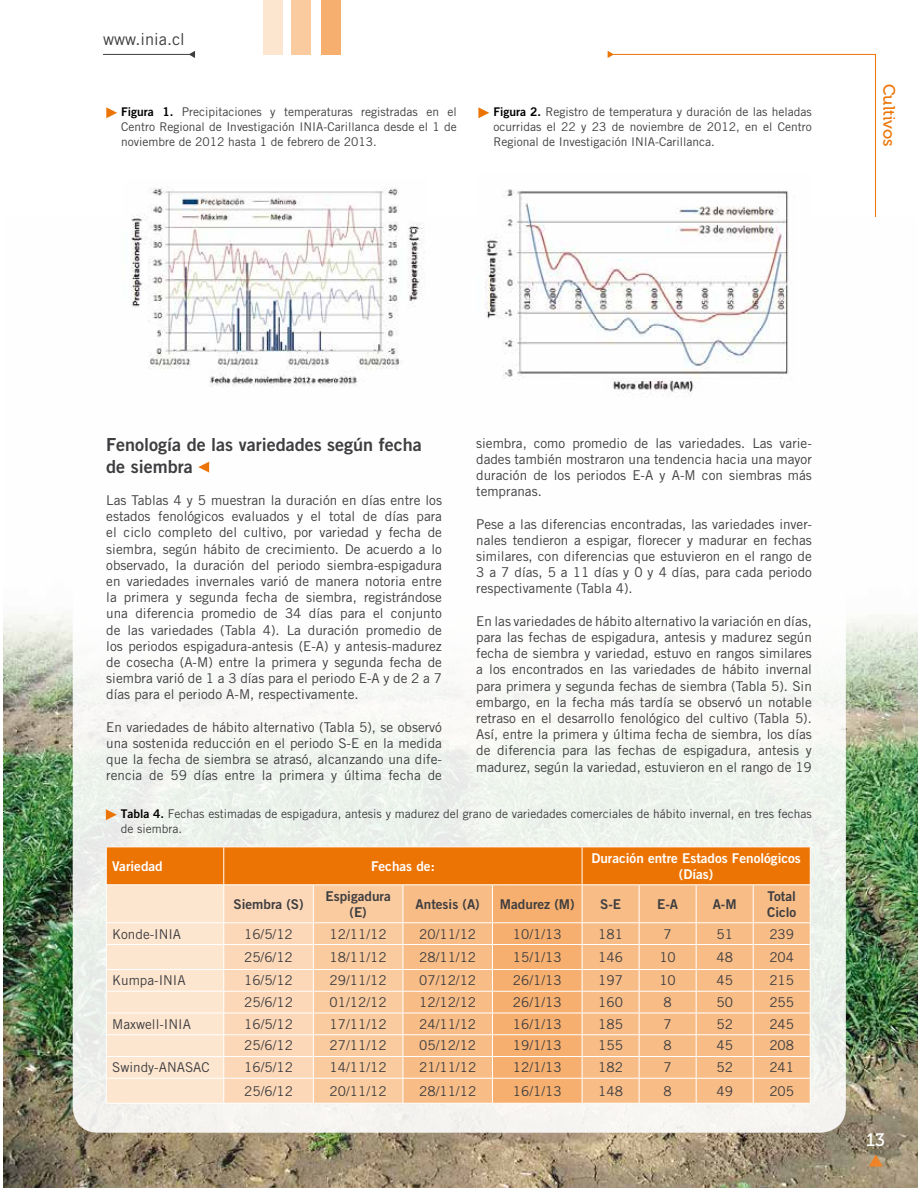
<style>
.page{position:relative;width:918px;height:1188px;background:#fff}
.page>*{position:absolute;margin:0;border:0;box-sizing:border-box;transform-origin:0 0}
.t1{font:18px/21.6px "Trade Gothic LT Std Bd 2";color:#3e3d40}
.t2{font:18px "Museo 500";color:#fff}
.t3{font:16.5px "Trade Gothic LT Std";color:#3e3d40}
.t4{font:16.5px "Museo 500";color:#ec7405}
.t5{font:13.5px/16.2px "Trade Gothic LT Std";color:#3e3d40;text-align:justify}
.t6{font:13.5px/16.2px "Trade Gothic LT Std Bd 2";color:#3e3d40;text-align:center}
.t7{font:13.5px/16.2px "Trade Gothic LT Std Bd 2";color:#fff;text-align:center}
.t8{font:12px/15px "Trade Gothic LT Std";color:#3e3d40;text-align:justify}
.s1{font-family:"Trade Gothic LT Std Bd 2";color:#000}
</style>
<div class="page">
<svg style="left:189px;top:51px;width:6px;height:7px"></svg>
<hr style="left:103px;top:54px;width:92px;height:1px;background:#3e3d40">
<div style="left:263px;top:0;width:20px;height:54px;background:#fde6d0"></div>
<div style="left:291px;top:0;width:20px;height:54px;background:#facb9f"></div>
<div style="left:321px;top:0;width:20px;height:54px;background:#f6af6e"></div>
<svg style="left:608px;top:51px;width:6px;height:7px"></svg>
<img style="left:4px;top:614px;width:914px;height:574px">
<svg style="left:869px;top:1155px;width:14px;height:12px"></svg>
<div style="left:73px;top:69px;width:773px;height:1064px;background:linear-gradient(to bottom,#fff,#ecefea);border-radius:26px"></div>
<svg style="left:106px;top:107px;width:11px;height:11px"></svg>
<svg style="left:478px;top:107px;width:11px;height:11px"></svg>
<svg style="left:198px;top:462px;width:11px;height:11px"></svg>
<hr style="left:106px;top:846px;width:118px;height:1px;background:#fff">
<hr style="left:224px;top:846px;width:89px;height:1px;background:#fff">
<hr style="left:313px;top:846px;width:90px;height:1px;background:#fff">
<hr style="left:403px;top:846px;width:90px;height:1px;background:#fff">
<hr style="left:493px;top:846px;width:89px;height:1px;background:#fff">
<hr style="left:582px;top:846px;width:57px;height:1px;background:#fff">
<hr style="left:639px;top:846px;width:57px;height:1px;background:#fff">
<hr style="left:696px;top:846px;width:57px;height:1px;background:#fff">
<hr style="left:753px;top:846px;width:58px;height:1px;background:#fff">
<svg style="left:106px;top:847px;width:705px;height:256px"></svg>
<hr style="left:106px;top:1103px;width:118px;height:1px;background:#fff">
<hr style="left:224px;top:1103px;width:89px;height:1px;background:#fff">
<hr style="left:313px;top:1103px;width:90px;height:1px;background:#fff">
<hr style="left:403px;top:1103px;width:90px;height:1px;background:#fff">
<hr style="left:493px;top:1103px;width:89px;height:1px;background:#fff">
<hr style="left:582px;top:1103px;width:57px;height:1px;background:#fff">
<hr style="left:639px;top:1103px;width:57px;height:1px;background:#fff">
<hr style="left:696px;top:1103px;width:57px;height:1px;background:#fff">
<hr style="left:753px;top:1103px;width:58px;height:1px;background:#fff">
<svg style="left:106px;top:809px;width:11px;height:11px"></svg>
<img style="left:476px;top:173px;width:336px;height:232px">
<img style="left:122px;top:179px;width:304px;height:211px">
<p class="t3" style="left:103px;top:29px;width:83px">www.inia.cl</p>
<p class="t8" style="left:121px;top:104px;width:337px"><span class="s1">Figura 1.</span> Precipitaciones y temperaturas registradas en el Centro Regional de Investigación INIA-Carillanca desde el 1 de noviembre de 2012 hasta 1 de febrero de 2013.</p>
<p class="t8" style="left:493px;top:104px;width:320px"><span class="s1">Figura 2.</span> Registro de temperatura y duración de las heladas ocurridas el 22 y 23 de noviembre de 2012, en el Centro Regional de Investigación INIA-Carillanca.</p>
<p class="t4" style="left:898px;top:84px;width:64px;rotate:90deg">Cultivos</p>
<h1 class="t1" style="left:106px;top:433px;width:317px">Fenología de las variedades según fecha de siembra</h1>
<p class="t5" style="left:106px;top:492px;width:337px">Las Tablas 4 y 5 muestran la duración en días entre los estados fenológicos evaluados y el total de días para el ciclo completo del cultivo, por variedad y fecha de siembra, según hábito de crecimiento. De acuerdo a lo observado, la duración del periodo siembra-espigadura en variedades invernales varió de manera notoria entre la primera y segunda fecha de siembra, registrándose una diferencia promedio de 34 días para el conjunto de las variedades (Tabla 4). La duración promedio de los periodos espigadura-antesis (E-A) y antesis-madurez de cosecha (A-M) entre la primera y segunda fecha de siembra varió de 1 a 3 días para el periodo E-A y de 2 a 7 días para el periodo A-M, respectivamente.</p>
<p class="t5" style="left:106px;top:719px;width:337px">En variedades de hábito alternativo (Tabla 5), se observó una sostenida reducción en el periodo S-E en la medida que la fecha de siembra se atrasó, alcanzando una dife&shy;rencia de 59 días entre la primera y última fecha de</p>
<p class="t5" style="left:476px;top:435px;width:337px">siembra, como promedio de las variedades. Las varie&shy;dades también mostraron una tendencia hacia una mayor duración de los periodos E-A y A-M con siembras más tempranas.</p>
<p class="t5" style="left:476px;top:516px;width:337px">Pese a las diferencias encontradas, las variedades inver&shy;nales tendieron a espigar, florecer y madurar en fechas similares, con diferencias que estuvieron en el rango de 3 a 7 días, 5 a 11 días y 0 y 4 días, para cada periodo respectivamente (Tabla 4).</p>
<p class="t5" style="left:476px;top:613px;width:337px">En las variedades de hábito alternativo la variación en días, para las fechas de espigadura, antesis y madurez según fecha de siembra y variedad, estuvo en rangos similares a los encontrados en las variedades de hábito invernal para primera y segunda fechas de siembra (Tabla 5). Sin embargo, en la fecha más tardía se observó un notable retraso en el desarrollo fenológico del cultivo (Tabla 5).<br>Así, entre la primera y última fecha de siembra, los días de diferencia para las fechas de espigadura, antesis y madurez, según la variedad, estuvieron en el rango de 19</p>
<p class="t8" style="left:121px;top:806px;width:693px"><span class="s1">Tabla 4.</span> Fechas estimadas de espigadura, antesis y madurez del grano de variedades comerciales de hábito invernal, en tres fechas de siembra.</p>
<p class="t7" style="left:112px;top:858px;width:52px">Variedad</p>
<p class="t7" style="left:371px;top:858px;width:65px">Fechas de:</p>
<p class="t7" style="left:591px;top:849px;width:211px">Duración entre Estados Fenológicos (Días)</p>
<p class="t6" style="left:234px;top:896px;width:72px">Siembra (S)</p>
<p class="t6" style="left:326px;top:887px;width:67px">Espigadura (E)</p>
<p class="t6" style="left:416px;top:896px;width:66px">Antesis (A)</p>
<p class="t6" style="left:500px;top:896px;width:76px">Madurez (M)</p>
<p class="t6" style="left:600px;top:896px;width:22px">S-E</p>
<p class="t6" style="left:657px;top:896px;width:22px">E-A</p>
<p class="t6" style="left:713px;top:896px;width:25px">A-M</p>
<p class="t6" style="left:767px;top:887px;width:31px;text-align:left">Total<br>Ciclo</p>
<p class="t5" style="left:112px;top:925px;width:70px">Konde-INIA</p>
<p class="t5" style="left:244px;top:925px;width:50px">16/5/12</p>
<p class="t5" style="left:330px;top:925px;width:58px">12/11/12</p>
<p class="t5" style="left:419px;top:925px;width:58px">20/11/12</p>
<p class="t5" style="left:513px;top:925px;width:50px">10/1/13</p>
<p class="t5" style="left:598px;top:925px;width:26px">181</p>
<p class="t5" style="left:664px;top:925px;width:10px">7</p>
<p class="t5" style="left:716px;top:925px;width:18px">51</p>
<p class="t5" style="left:769px;top:925px;width:26px">239</p>
<p class="t5" style="left:244px;top:949px;width:50px">25/6/12</p>
<p class="t5" style="left:330px;top:949px;width:58px">18/11/12</p>
<p class="t5" style="left:419px;top:949px;width:58px">28/11/12</p>
<p class="t5" style="left:513px;top:949px;width:50px">15/1/13</p>
<p class="t5" style="left:598px;top:949px;width:26px">146</p>
<p class="t5" style="left:659px;top:949px;width:18px">10</p>
<p class="t5" style="left:716px;top:949px;width:18px">48</p>
<p class="t5" style="left:769px;top:949px;width:26px">204</p>
<p class="t5" style="left:112px;top:972px;width:75px">Kumpa-INIA</p>
<p class="t5" style="left:244px;top:972px;width:50px">16/5/12</p>
<p class="t5" style="left:330px;top:972px;width:58px">29/11/12</p>
<p class="t5" style="left:419px;top:972px;width:58px">07/12/12</p>
<p class="t5" style="left:513px;top:972px;width:50px">26/1/13</p>
<p class="t5" style="left:598px;top:972px;width:26px">197</p>
<p class="t5" style="left:659px;top:972px;width:18px">10</p>
<p class="t5" style="left:716px;top:972px;width:18px">45</p>
<p class="t5" style="left:769px;top:972px;width:26px">215</p>
<p class="t5" style="left:244px;top:994px;width:50px">25/6/12</p>
<p class="t5" style="left:330px;top:994px;width:58px">01/12/12</p>
<p class="t5" style="left:419px;top:994px;width:58px">12/12/12</p>
<p class="t5" style="left:513px;top:994px;width:50px">26/1/13</p>
<p class="t5" style="left:598px;top:994px;width:26px">160</p>
<p class="t5" style="left:664px;top:994px;width:10px">8</p>
<p class="t5" style="left:716px;top:994px;width:18px">50</p>
<p class="t5" style="left:769px;top:994px;width:26px">255</p>
<p class="t5" style="left:112px;top:1016px;width:80px">Maxwell-INIA</p>
<p class="t5" style="left:244px;top:1016px;width:50px">16/5/12</p>
<p class="t5" style="left:330px;top:1016px;width:58px">17/11/12</p>
<p class="t5" style="left:419px;top:1016px;width:58px">24/11/12</p>
<p class="t5" style="left:513px;top:1016px;width:50px">16/1/13</p>
<p class="t5" style="left:598px;top:1016px;width:26px">185</p>
<p class="t5" style="left:664px;top:1016px;width:10px">7</p>
<p class="t5" style="left:716px;top:1016px;width:18px">52</p>
<p class="t5" style="left:769px;top:1016px;width:26px">245</p>
<p class="t5" style="left:244px;top:1037px;width:50px">25/6/12</p>
<p class="t5" style="left:330px;top:1037px;width:58px">27/11/12</p>
<p class="t5" style="left:419px;top:1037px;width:58px">05/12/12</p>
<p class="t5" style="left:513px;top:1037px;width:50px">19/1/13</p>
<p class="t5" style="left:598px;top:1037px;width:26px">155</p>
<p class="t5" style="left:664px;top:1037px;width:10px">8</p>
<p class="t5" style="left:716px;top:1037px;width:18px">45</p>
<p class="t5" style="left:769px;top:1037px;width:26px">208</p>
<p class="t5" style="left:112px;top:1059px;width:99px">Swindy-ANASAC</p>
<p class="t5" style="left:244px;top:1059px;width:50px">16/5/12</p>
<p class="t5" style="left:330px;top:1059px;width:58px">14/11/12</p>
<p class="t5" style="left:419px;top:1059px;width:58px">21/11/12</p>
<p class="t5" style="left:513px;top:1059px;width:50px">12/1/13</p>
<p class="t5" style="left:598px;top:1059px;width:26px">182</p>
<p class="t5" style="left:664px;top:1059px;width:10px">7</p>
<p class="t5" style="left:716px;top:1059px;width:18px">52</p>
<p class="t5" style="left:769px;top:1059px;width:26px">241</p>
<p class="t5" style="left:244px;top:1083px;width:50px">25/6/12</p>
<p class="t5" style="left:330px;top:1083px;width:58px">20/11/12</p>
<p class="t5" style="left:419px;top:1083px;width:58px">28/11/12</p>
<p class="t5" style="left:513px;top:1083px;width:50px">16/1/13</p>
<p class="t5" style="left:598px;top:1083px;width:26px">148</p>
<p class="t5" style="left:664px;top:1083px;width:10px">8</p>
<p class="t5" style="left:716px;top:1083px;width:18px">49</p>
<p class="t5" style="left:769px;top:1083px;width:26px">205</p>
<h1 class="t2" style="left:866px;top:1130px;width:20px">13</h1>
</div>
